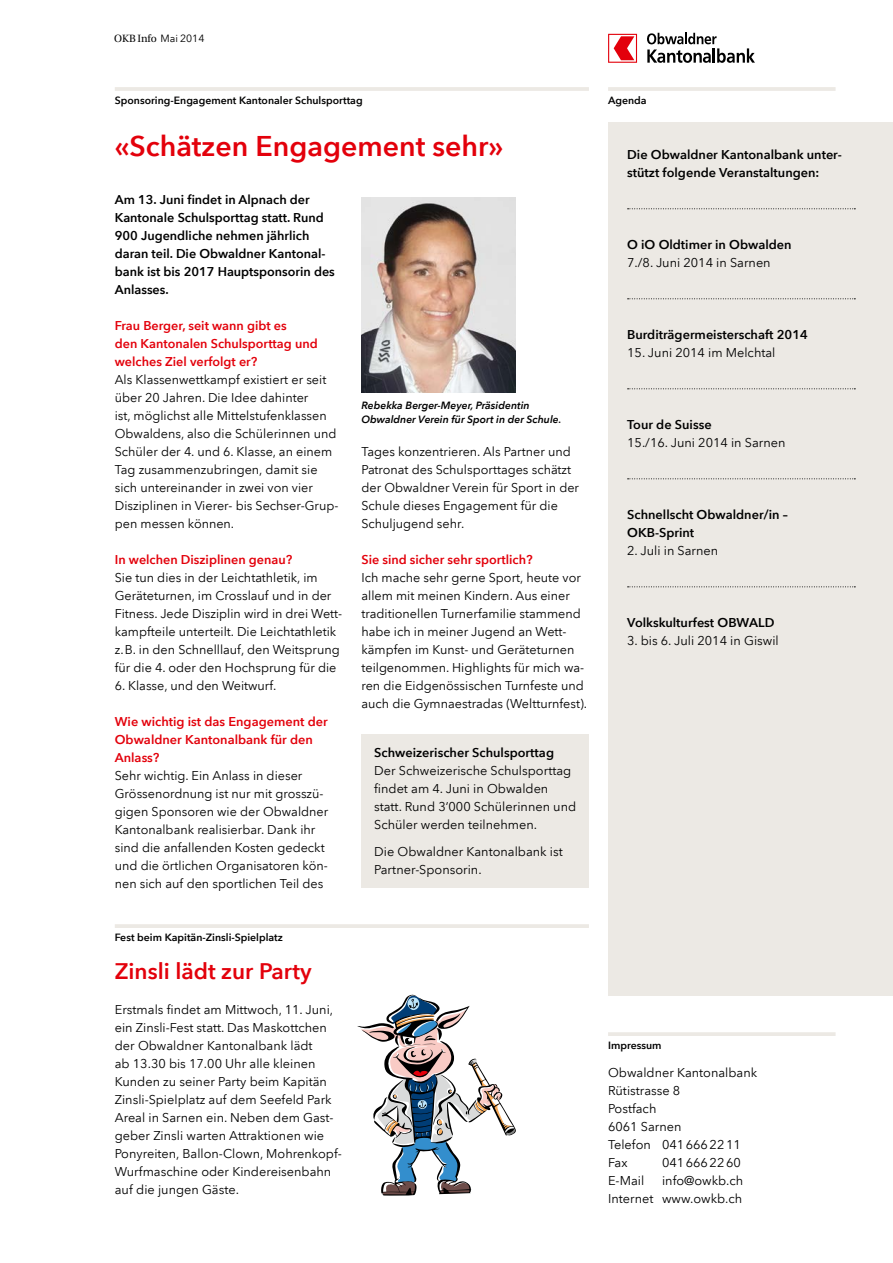
<style>
.page{position:relative;width:893px;height:1263px;background:#fff}
.page>*{position:absolute;margin:0;border:0;box-sizing:border-box;transform-origin:0 0}
.Titel_19_22{font:600 28.5px "Avenir Next LT Com";color:#e3000b}
.Titel_15_18{font:600 22.5px "Avenir Next LT Com";color:#e3000b}
.Grundtext_8_5_12{font:12.75px/18px "Avenir Next LT Com";color:#000}
.Grundtext_8_5_12-2{font:600 12.75px/18px "Avenir Next LT Com";color:#e3000b}
.Lead{font:600 12.75px/18px "Avenir Next LT Com";color:#000}
.Agenda_mit_Linie_daz{font:600 12.75px/18px "Avenir Next LT Com";color:#000}
.Grundtext_8_5_12-3{font:600 12.75px/18px "Avenir Next LT Com";color:#000}
.Agenda_mit_Linie_daz-2{font:12.75px/18px "Avenir Next LT Com";color:#000}
.Obertitel_mit_Linie{font:600 10.5px "Avenir Next LT Com";color:#000}
.Bildlegende{font:italic 600 10.5px/13.5px "Avenir Next LT Com";color:#000}
.t1{font:10.5px "Utopia";color:#000}
.s1{font-family:"Avenir Next LT Com"}
.s2{font-weight:400}
.s3{font-weight:600}
</style>
<div class="page">
<svg style="left:608px;top:34px;width:29px;height:29px"></svg>
<svg style="left:647px;top:33px;width:108px;height:30px"></svg>
<div style="left:608px;top:123px;width:285px;height:873px;background:#ece9e4"></div>
<hr style="left:115px;top:87px;width:474px;height:4px;background:#ece9e4">
<hr style="left:608px;top:87px;width:228px;height:4px;background:#ece9e4">
<svg style="left:628px;top:208px;width:227px;height:1px"></svg>
<svg style="left:628px;top:298px;width:227px;height:1px"></svg>
<svg style="left:628px;top:388px;width:227px;height:1px"></svg>
<svg style="left:628px;top:478px;width:227px;height:1px"></svg>
<svg style="left:628px;top:586px;width:227px;height:1px"></svg>
<hr style="left:608px;top:1032px;width:228px;height:4px;background:#ece9e4">
<img style="left:361px;top:198px;width:154px;height:195px">
<hr style="left:115px;top:924px;width:474px;height:4px;background:#ece9e4">
<div style="left:361px;top:735px;width:228px;height:153px;background:#ece9e4"></div>
<svg style="left:357px;top:995px;width:159px;height:200px"></svg>
<p class="t1" style="left:114px;top:32px;width:92px">OKB Info <span class="s1">Mai 2014</span></p>
<p class="Obertitel_mit_Linie" style="left:115px;top:94px;width:249px">Sponsoring-Engagement Kantonaler Schulsporttag</p>
<p class="Obertitel_mit_Linie" style="left:608px;top:94px;width:40px">Agenda</p>
<p class="Titel_19_22" style="left:115px;top:129px;width:390px">«Schätzen Engagement sehr»</p>
<p class="Lead" style="left:115px;top:190px;width:222px">Am 13. Juni findet in Alpnach der<br>Kantonale Schulsporttag statt. Rund<br>900 Jugendliche nehmen jährlich daran teil. Die Obwaldner Kantonal&shy;bank ist bis 2017 Hauptsponsorin des<br>Anlasses.</p>
<p class="Grundtext_8_5_12-2" style="left:115px;top:316px;width:204px">Frau Berger, seit wann gibt es<br>den Kantonalen Schulsporttag und welches Ziel verfolgt er?</p>
<p class="Grundtext_8_5_12" style="left:115px;top:370px;width:225px">Als Klassenwettkampf existiert er seit über 20 Jahren. Die Idee dahinter<br>ist, möglichst alle Mittelstufenklassen Obwaldens, also die Schülerinnen und Schüler der 4. und 6. Klasse, an einem Tag zusammenzubringen, damit sie sich untereinander in zwei von vier Disziplinen in Vierer- bis Sechser-Grup&shy;pen messen können.</p>
<p class="Grundtext_8_5_12-2" style="left:115px;top:550px;width:179px">In welchen Disziplinen genau?</p>
<p class="Grundtext_8_5_12" style="left:115px;top:568px;width:229px">Sie tun dies in der Leichtathletik, im Geräteturnen, im Crosslauf und in der Fitness. Jede Disziplin wird in drei Wett&shy;kampfteile unterteilt. Die Leichtathletik z.B. in den Schnelllauf, den Weitsprung für die 4. oder den Hochsprung für die</p>
<p class="Grundtext_8_5_12" style="left:115px;top:676px;width:163px">6. Klasse, und den Weitwurf.</p>
<p class="Grundtext_8_5_12-2" style="left:115px;top:712px;width:214px">Wie wichtig ist das Engagement der<br>Obwaldner Kantonalbank für den<br>Anlass?</p>
<p class="Grundtext_8_5_12" style="left:115px;top:766px;width:215px">Sehr wichtig. Ein Anlass in dieser Grössenordnung ist nur mit grosszü&shy;gigen Sponsoren wie der Obwaldner Kantonalbank realisierbar. Dank ihr sind die anfallenden Kosten gedeckt und die örtlichen Organisatoren kön&shy;nen sich auf den sportlichen Teil des</p>
<p class="Obertitel_mit_Linie" style="left:115px;top:931px;width:169px">Fest beim Kapitän-Zinsli-Spielplatz</p>
<p class="Titel_15_18" style="left:115px;top:957px;width:198px">Zinsli lädt zur Party</p>
<p class="Grundtext_8_5_12" style="left:115px;top:1000px;width:229px">Erstmals findet am Mittwoch, 11. Juni, ein Zinsli-Fest statt. Das Maskottchen der Obwaldner Kantonalbank lädt<br>ab 13.30 bis 17.00 Uhr alle kleinen Kunden zu seiner Party beim Kapitän Zinsli-Spielplatz auf dem Seefeld Park Areal in Sarnen ein. Neben dem Gast&shy;geber Zinsli warten Attraktionen wie Ponyreiten, Ballon-Clown, Mohrenkopf-Wurfmaschine oder Kindereisenbahn auf die jungen Gäste.</p>
<p class="Bildlegende" style="left:361px;top:399px;width:201px">Rebekka Berger-Meyer, Präsidentin<br>Obwaldner Verein für Sport in der Schule.</p>
<p class="Grundtext_8_5_12" style="left:361px;top:442px;width:219px">Tages konzentrieren. Als Partner und Patronat des Schulsporttages schätzt der Obwaldner Verein für Sport in der Schule dieses Engagement für die Schuljugend sehr.</p>
<p class="Grundtext_8_5_12-2" style="left:361px;top:550px;width:173px">Sie sind sicher sehr sportlich?</p>
<p class="Grundtext_8_5_12" style="left:361px;top:568px;width:227px">Ich mache sehr gerne Sport, heute vor allem mit meinen Kindern. Aus einer traditionellen Turnerfamilie stammend habe ich in meiner Jugend an Wett&shy;kämpfen im Kunst- und Geräteturnen teilgenommen. Highlights für mich wa&shy;ren die Eidgenössischen Turnfeste und auch die Gymnaestradas (Weltturnfest).</p>
<p class="Grundtext_8_5_12-3" style="left:374px;top:744px;width:181px">Schweizerischer Schulsporttag</p>
<p class="Grundtext_8_5_12" style="left:374px;top:762px;width:203px">Der Schweizerische Schulsporttag findet am 4. Juni in Obwalden statt. Rund 3’000 Schülerinnen und<br>Schüler werden teilnehmen.</p>
<p class="Grundtext_8_5_12" style="left:374px;top:843px;width:190px">Die Obwaldner Kantonalbank ist<br>Partner-Sponsorin.</p>
<p class="Agenda_mit_Linie_daz" style="left:627px;top:145px;width:216px">Die Obwaldner Kantonalbank unter&shy;stützt folgende Veranstaltungen:</p>
<p class="Agenda_mit_Linie_daz" style="left:627px;top:235px;width:166px">O iO Oldtimer in Obwalden<br><span class="s2">7./8. Juni 2014 in Sarnen</span></p>
<p class="Agenda_mit_Linie_daz" style="left:627px;top:325px;width:182px">Burditrägermeisterschaft 2014</p>
<p class="Agenda_mit_Linie_daz-2" style="left:627px;top:343px;width:150px">15. Juni 2014 im Melchtal</p>
<p class="Agenda_mit_Linie_daz-2" style="left:627px;top:415px;width:160px"><span class="s3">Tour de Suisse<br></span>15./16. Juni 2014 in Sarnen</p>
<p class="Grundtext_8_5_12-3" style="left:627px;top:505px;width:162px">Schnellscht Obwaldner/in –<br>OKB-Sprint</p>
<p class="Grundtext_8_5_12" style="left:627px;top:541px;width:93px">2. Juli in Sarnen</p>
<p class="Grundtext_8_5_12-3" style="left:627px;top:613px;width:149px">Volkskulturfest OBWALD</p>
<p class="Grundtext_8_5_12" style="left:627px;top:631px;width:153px">3. bis 6. Juli 2014 in Giswil</p>
<p class="Obertitel_mit_Linie" style="left:608px;top:1039px;width:55px">Impressum</p>
<p class="Grundtext_8_5_12" style="left:608px;top:1063px;width:151px">Obwaldner Kantonalbank<br>Rütistrasse 8<br>Postfach<br>6061 Sarnen</p>
<p class="Grundtext_8_5_12" style="left:608px;top:1135px;width:134px">Telefon 0416662211<br>Fax</p>
<p class="Grundtext_8_5_12" style="left:662px;top:1153px;width:80px">0416662260</p>
<p class="Grundtext_8_5_12" style="left:608px;top:1171px;width:137px;text-align:right">info@owkb.ch<br>Internet www.owkb.ch</p>
<p class="Grundtext_8_5_12" style="left:608px;top:1171px;width:38px">E-Mail</p>
</div>
